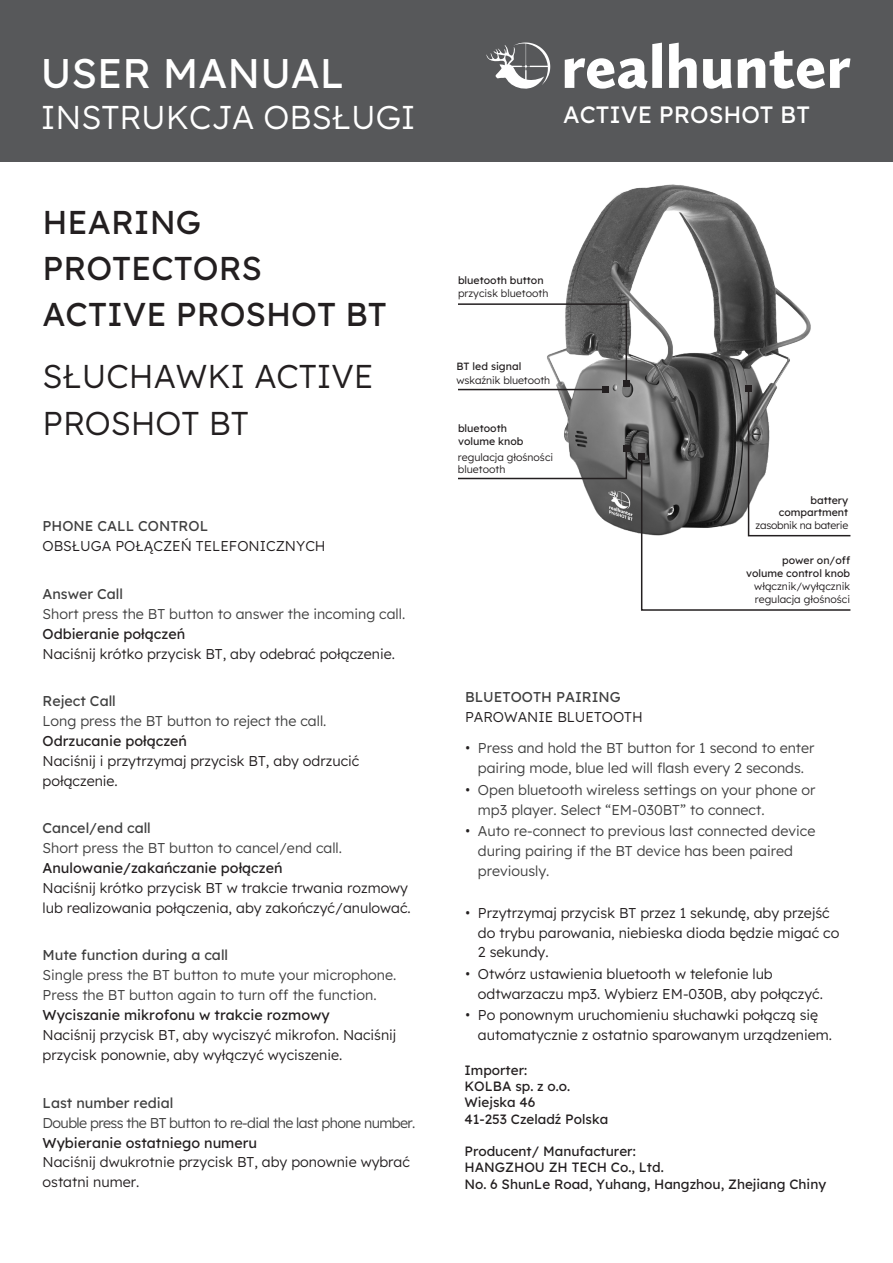
<style>
.page{position:relative;width:893px;height:1263px;background:#fff}
.page>*{position:absolute;margin:0;border:0;box-sizing:border-box;transform-origin:0 0}
.t1{font:800 41.4px "Lexend";color:#fff}
.t2{font:800 33px/46.2px "Lexend";color:#231f20}
.t3{font:300 33px/46.2px "Lexend";color:#231f20}
.t4{font:300 33px "Lexend";color:#fff}
.t5{font:800 23.7px "Lexend";color:#fff}
.t6{font:300 14.25px/20px "Lexend";color:#231f20}
.t7{font:300 14.25px/20px "Lexend";color:#404040}
.t8{font:13.5px/16.2px "Lexend";color:#231f20}
.t9{font:300 10.5px/12.9px "Lexend";color:#231f20}
.t10{font:800 10.5px/12.8px "Lexend";color:#231f20;text-align:right}
.s1{font-weight:800;color:#404040}
.s2{color:#404040}
.s3{font-weight:800}
.s4{font-weight:300}
.s5{font-family:"Open Sans";font-weight:400;color:#231f20}
.s6{font-family:"Open Sans";font-weight:400}
</style>
<div class="page">
<div style="left:0;top:0;width:893px;height:162px;background:#57585a"></div>
<svg style="left:486px;top:43px;width:64px;height:46px"></svg>
<svg style="left:669px;top:43px;width:28px;height:45px"></svg>
<svg style="left:703px;top:59px;width:29px;height:30px"></svg>
<svg style="left:738px;top:50px;width:112px;height:39px"></svg>
<svg style="left:565px;top:43px;width:97px;height:46px"></svg>
<img style="left:559px;top:184px;width:252px;height:350px">
<svg style="left:458px;top:446px;width:171px;height:34px"></svg>
<svg style="left:639px;top:385px;width:212px;height:226px"></svg>
<svg style="left:458px;top:303px;width:171px;height:90px"></svg>
<p class="t1" style="left:41px;top:43px;width:305px">USER MANUAL</p>
<p class="t4" style="left:41px;top:94px;width:376px">INSTRUKCJA OBSŁUGI</p>
<p class="t2" style="left:43px;top:197px;width:346px">HEARING<br>PROTECTORS<br>ACTIVE PROSHOT BT</p>
<p class="t3" style="left:43px;top:351px;width:333px">SŁUCHAWKI ACTIVE<br>PROSHOT BT</p>
<p class="t6" style="left:43px;top:515px;width:285px"><span class="s1">PHONE CALL CONTROL<br></span>OBSŁUGA POŁĄCZEŃ TELEFONICZNYCH</p>
<p class="t6" style="left:43px;top:583px;width:364px"><span class="s1">Answer Call<br></span><span class="s2">Short press the BT button to answer the incoming call.<br></span><span class="s3">Odbieranie połączeń<br></span>Naciśnij krótko przycisk BT, aby odebrać połączenie.</p>
<p class="t6" style="left:43px;top:690px;width:318px"><span class="s1">Reject Call<br></span><span class="s2">Long press the BT button to reject the call.<br></span><span class="s3">Odrzucanie połączeń<br></span>Naciśnij i przytrzymaj przycisk BT, aby odrzucić połączenie.</p>
<p class="t6" style="left:43px;top:817px;width:370px"><span class="s1">Cancel/end call<br></span><span class="s2">Short press the BT button to cancel/end call.<br></span><span class="s3">Anulowanie/zakańczanie połączeń<br></span>Naciśnij krótko przycisk BT w trakcie trwania rozmowy lub realizowania połączenia, aby zakończyć/anulować.</p>
<p class="t6" style="left:43px;top:944px;width:355px"><span class="s1">Mute function during a call<br></span><span class="s2">Single press the BT button to mute your microphone.<br>Press the BT button again to turn off the function.<br></span><span class="s3">Wyciszanie mikrofonu w trakcie rozmowy<br></span>Naciśnij przycisk BT, aby wyciszyć mikrofon. Naciśnij przycisk ponownie, aby wyłączyć wyciszenie.</p>
<p class="t6" style="left:43px;top:1092px;width:374px"><span class="s1">Last number redial<br></span><span class="s2">Double press the BT button to re-dial the last phone number.<br></span><span class="s3">Wybieranie ostatniego numeru<br></span>Naciśnij dwukrotnie przycisk BT, aby ponownie wybrać ostatni numer.</p>
<p class="t5" style="left:563px;top:98px;width:248px">ACTIVE PROSHOT BT</p>
<p class="t9" style="left:458px;top:274px;width:92px"><span class="s3">bluetooth button </span>przycisk bluetooth</p>
<p class="t10" style="left:456px;top:359px;width:66px">BT led signal</p>
<p class="t9" style="left:456px;top:373px;width:95px">wskaźnik bluetooth</p>
<p class="t10" style="left:458px;top:421px;width:67px;text-align:left">bluetooth volume knob</p>
<p class="t9" style="left:458px;top:451px;width:97px;line-height:12px">regulacja głośności bluetooth</p>
<p class="t10" style="left:755px;top:493px;width:94px">battery compartment <span class="s4">zasobnik na baterie</span></p>
<p class="t9" style="left:746px;top:553px;width:106px;text-align:right"><span class="s3">power on/off volume control knob </span>włącznik/wyłącznik regulacja głośności</p>
<p class="t6" style="left:465px;top:686px;width:179px"><span class="s1">BLUETOOTH PAIRING<br></span>PAROWANIE BLUETOOTH</p>
<p class="t7" style="left:465px;top:737px;width:351px;text-align:center"><span class="s5">•</span> Press and hold the BT button for 1 second to enter pairing mode, blue led will flash every 2 seconds.</p>
<p class="t7" style="left:478px;top:779px;width:339px;text-indent:-13px"><span class="s5">•</span> Open bluetooth wireless settings on your phone or mp3 player. Select “EM-030BT” to connect.</p>
<p class="t7" style="left:478px;top:820px;width:339px;text-indent:-13px"><span class="s5">•</span> Auto re-connect to previous last connected device during pairing if the BT device has been paired previously.</p>
<p class="t6" style="left:478px;top:902px;width:363px;text-indent:-13px"><span class="s6">•</span> Przytrzymaj przycisk BT przez 1 sekundę, aby przejść do trybu parowania, niebieska dioda będzie migać co<br>2 sekundy.</p>
<p class="t6" style="left:478px;top:963px;width:346px;text-indent:-13px"><span class="s6">•</span> Otwórz ustawienia bluetooth w telefonie lub odtwarzaczu mp3. Wybierz EM-030B, aby połączyć.</p>
<p class="t6" style="left:478px;top:1004px;width:355px;text-indent:-13px"><span class="s6">•</span> Po ponownym uruchomieniu słuchawki połączą się automatycznie z ostatnio sparowanym urządzeniem.</p>
<p class="t8" style="left:464px;top:1061px;width:145px">Importer:<br>KOLBA sp. z o.o.<br>Wiejska 46<br>41-253 Czeladź Polska</p>
<p class="t8" style="left:464px;top:1142px;width:363px">Producent/ Manufacturer:<br>HANGZHOU ZH TECH Co., Ltd.<br>No. 6 ShunLe Road, Yuhang, Hangzhou, Zhejiang Chiny</p>
</div>
